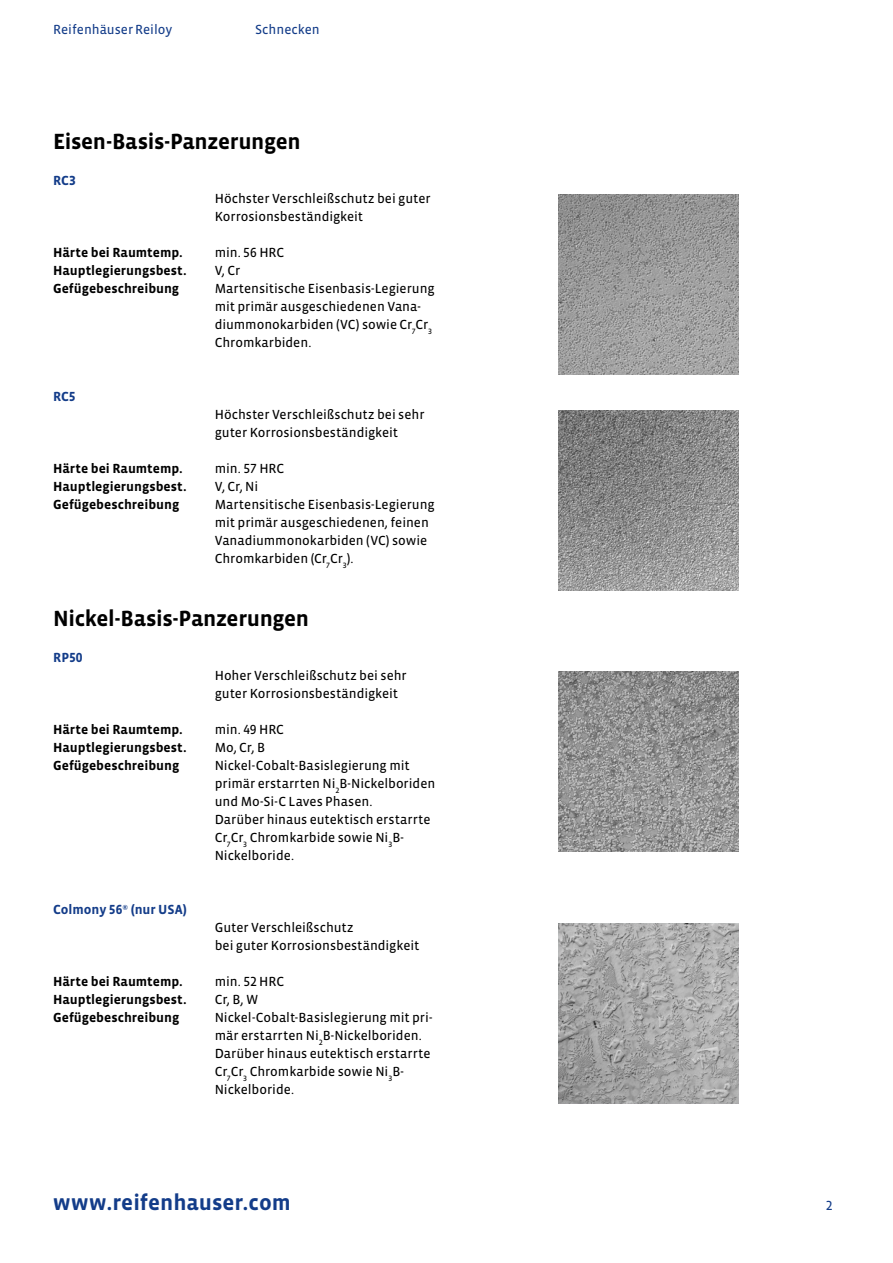
<style>
.page{position:relative;width:893px;height:1263px;background:#fff}
.page>*{position:absolute;margin:0;border:0;box-sizing:border-box;transform-origin:0 0}
.t1{font:700 22.5px "Vista Sans OT";letter-spacing:-.015em;color:#000}
.t2{font:700 22.5px "Vista Sans OT";color:#133c89}
.t3{font:13.5px/18px "Vista Sans OT";color:#000}
.t4{font:700 13.5px "Vista Sans OT";color:#000}
.t5{font:13.5px "Vista Sans OT";color:#133c89}
.t6{font:700 13.5px "Vista Sans OT";letter-spacing:-.005em;color:#133c89}
</style>
<div class="page">
<img style="left:558px;top:194px;width:181px;height:180px">
<img style="left:558px;top:410px;width:181px;height:180px">
<img style="left:558px;top:671px;width:181px;height:180px">
<img style="left:558px;top:923px;width:181px;height:180px">
<p class="t5" style="left:53px;top:22px;width:121px">Reifenhäuser Reiloy</p>
<p class="t5" style="left:255px;top:22px;width:66px">Schnecken</p>
<h1 class="t1" style="left:53px;top:130px;width:249px">Eisen-Basis-Panzerungen</h1>
<p class="t6" style="left:53px;top:174px;width:24px">RC3</p>
<p class="t3" style="left:215px;top:190px;width:218px">Höchster Verschleißschutz bei guter<br>Korrosionsbeständigkeit</p>
<p class="t4" style="left:53px;top:246px;width:131px">Härte bei Raumtemp.</p>
<p class="t3" style="left:215px;top:244px;width:71px">min. 56 HRC</p>
<p class="t4" style="left:53px;top:264px;width:135px">Hauptlegierungsbest.</p>
<p class="t3" style="left:215px;top:262px;width:27px">V, Cr</p>
<p class="t4" style="left:53px;top:282px;width:128px">Gefügebeschreibung</p>
<p class="t3" style="left:215px;top:280px;width:222px">Martensitische Eisenbasis-Legierung mit primär ausgeschiedenen Vana&shy;diummonokarbiden (VC) sowie Cr<sub>7</sub>Cr<sub>3<br></sub>Chromkarbiden.</p>
<p class="t6" style="left:53px;top:390px;width:24px">RC5</p>
<p class="t3" style="left:215px;top:406px;width:211px">Höchster Verschleißschutz bei sehr guter Korrosionsbeständigkeit</p>
<p class="t4" style="left:53px;top:462px;width:131px">Härte bei Raumtemp.</p>
<p class="t3" style="left:215px;top:460px;width:71px">min. 57 HRC</p>
<p class="t4" style="left:53px;top:480px;width:135px">Hauptlegierungsbest.</p>
<p class="t3" style="left:215px;top:478px;width:45px">V, Cr, Ni</p>
<p class="t4" style="left:53px;top:498px;width:128px">Gefügebeschreibung</p>
<p class="t3" style="left:215px;top:496px;width:222px">Martensitische Eisenbasis-Legierung mit primär ausgeschiedenen, feinen Vanadiummonokarbiden (VC) sowie Chromkarbiden (Cr<sub>7</sub>Cr<sub>3</sub>).</p>
<h1 class="t1" style="left:53px;top:607px;width:258px">Nickel-Basis-Panzerungen</h1>
<p class="t6" style="left:53px;top:651px;width:31px">RP50</p>
<p class="t3" style="left:215px;top:667px;width:193px">Hoher Verschleißschutz bei sehr guter Korrosionsbeständigkeit</p>
<p class="t4" style="left:53px;top:723px;width:131px">Härte bei Raumtemp.</p>
<p class="t3" style="left:215px;top:721px;width:71px">min. 49 HRC</p>
<p class="t4" style="left:53px;top:741px;width:135px">Hauptlegierungsbest.</p>
<p class="t3" style="left:215px;top:739px;width:52px">Mo, Cr, B</p>
<p class="t4" style="left:53px;top:759px;width:128px">Gefügebeschreibung</p>
<p class="t3" style="left:215px;top:757px;width:222px">Nickel-Cobalt-Basislegierung mit primär erstarrten Ni<sub>2</sub>B-Nickelboriden und Mo-Si-C Laves Phasen.<br>Darüber hinaus eutektisch erstarrte<br>Cr<sub>7</sub>Cr<sub>3</sub> Chromkarbide sowie Ni<sub>3</sub>B-<br>Nickelboride.</p>
<p class="t6" style="left:53px;top:903px;width:135px">Colmony 56<sup>®</sup> (nur USA)</p>
<p class="t3" style="left:215px;top:919px;width:206px">Guter Verschleißschutz<br>bei guter Korrosionsbeständigkeit</p>
<p class="t4" style="left:53px;top:975px;width:131px">Härte bei Raumtemp.</p>
<p class="t3" style="left:215px;top:973px;width:71px">min. 52 HRC</p>
<p class="t4" style="left:53px;top:993px;width:135px">Hauptlegierungsbest.</p>
<p class="t3" style="left:215px;top:991px;width:45px">Cr, B, W</p>
<p class="t4" style="left:53px;top:1011px;width:128px">Gefügebeschreibung</p>
<p class="t3" style="left:215px;top:1009px;width:219px">Nickel-Cobalt-Basislegierung mit pri&shy;mär erstarrten Ni<sub>2</sub>B-Nickelboriden.<br>Darüber hinaus eutektisch erstarrte Cr<sub>7</sub>Cr<sub>3</sub> Chromkarbide sowie Ni<sub>3</sub>B-Nickelboride.</p>
<h1 class="t2" style="left:53px;top:1191px;width:240px">www.reifenhauser.com</h1>
<p class="t5" style="left:826px;top:1198px;width:8px">2</p>
</div>
